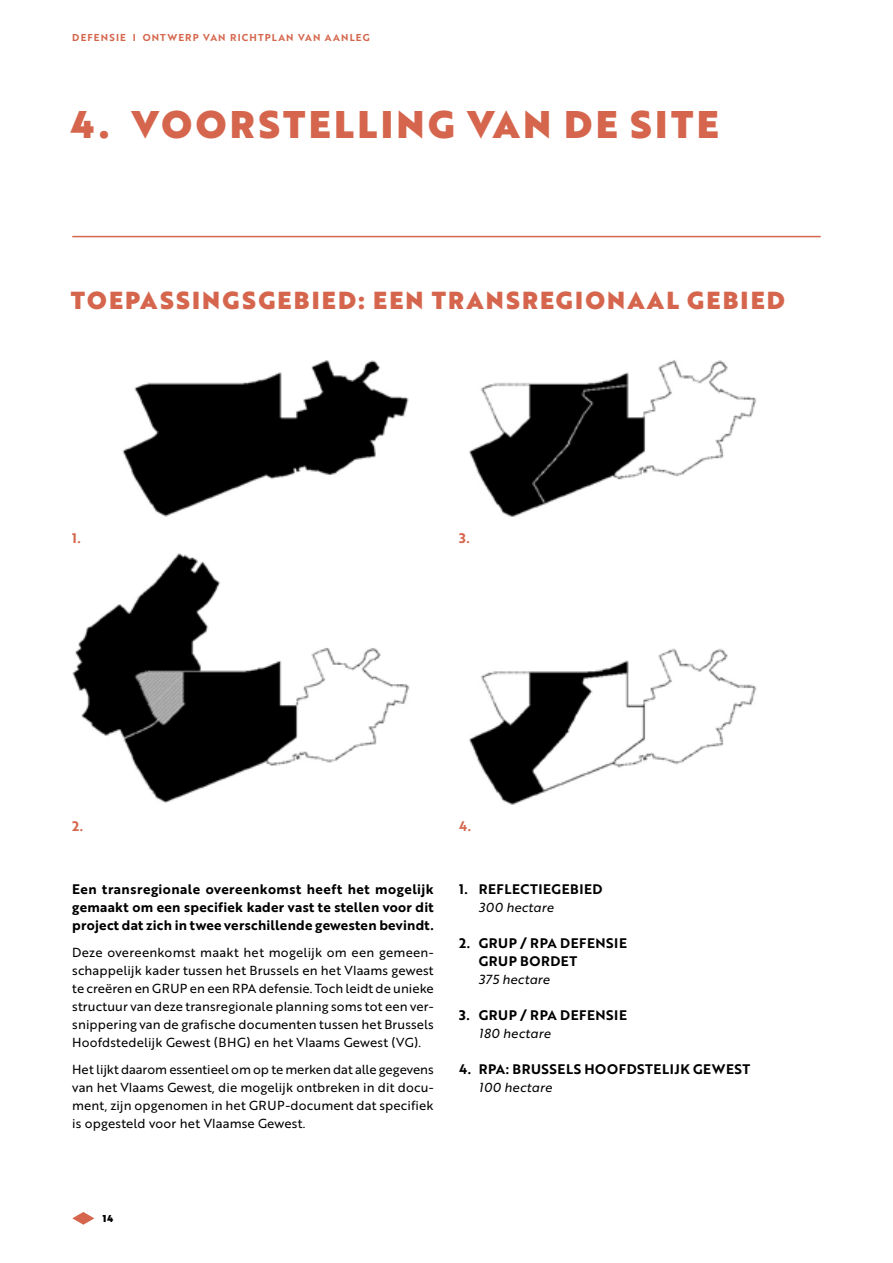
<style>
.page{position:relative;width:893px;height:1263px;background:#fff}
.page>*{position:absolute;margin:0;border:0;box-sizing:border-box;transform-origin:0 0}
.t1{font:37.5px "Brother 1816 Black";letter-spacing:.09em;color:#d5664d}
.t2{font:24px "Brother 1816 Black";letter-spacing:.09em;color:#d5664d}
.t3{font:13.5px/18px "Brother 1816 Bold";letter-spacing:.04em;color:#000;text-align:justify}
.t4{font:13.5px "Brother 1816 Bold";color:#d5664d}
.t5{font:12.75px/18px "Brother 1816 Regular";letter-spacing:.01em;color:#000;text-align:justify}
.t6{font:12.75px "Brother 1816 Regular Italic";letter-spacing:.015em;color:#000}
.t7{font:9.75px "Brother 1816 Bold";letter-spacing:.12em;color:#d5664d}
.t8{font:9.75px "Brother 1816 Black";color:#000}
</style>
<div class="page">
<img style="left:72px;top:553px;width:338px;height:250px">
<img style="left:469px;top:360px;width:288px;height:157px">
<img style="left:122px;top:360px;width:287px;height:157px">
<img style="left:469px;top:648px;width:288px;height:157px">
<svg style="left:72px;top:1212px;width:22px;height:13px"></svg>
<hr style="left:72px;top:236px;width:749px;height:1px;background:#d5664d">
<p class="t7" style="left:72px;top:30px;width:299px">DEFENSIE I ONTWERP VAN RICHTPLAN VAN AANLEG</p>
<h1 class="t1" style="left:71px;top:95px;width:649px">4. VOORSTELLING VAN DE SITE</h1>
<h2 class="t2" style="left:71px;top:281px;width:716px">TOEPASSINGSGEBIED: EEN TRANSREGIONAAL GEBIED</h2>
<p class="t4" style="left:72px;top:527px;width:10px">1.</p>
<p class="t4" style="left:459px;top:527px;width:12px">3.</p>
<p class="t4" style="left:72px;top:815px;width:12px">2.</p>
<p class="t3" style="left:72px;top:879px;width:363px">Een transregionale overeenkomst heeft het mogelijk gemaakt om een specifiek kader vast te stellen voor dit project dat zich in twee verschillende gewesten bevindt.</p>
<p class="t5" style="left:72px;top:942px;width:363px">Deze overeenkomst maakt het mogelijk om een gemeen&shy;schappelijk kader tussen het Brussels en het Vlaams gewest te creëren en GRUP en een RPA defensie. Toch leidt de unieke structuur van deze transregionale planning soms tot een ver&shy;snippering van de grafische documenten tussen het Brussels Hoofdstedelijk Gewest (BHG) en het Vlaams Gewest (VG).</p>
<p class="t5" style="left:72px;top:1059px;width:363px">Het lijkt daarom essentieel om op te merken dat alle gegevens van het Vlaams Gewest, die mogelijk ontbreken in dit docu&shy;ment, zijn opgenomen in het GRUP-document dat specifiek is opgesteld voor het Vlaamse Gewest.</p>
<p class="t4" style="left:459px;top:815px;width:14px">4.</p>
<p class="t3" style="left:459px;top:879px;width:145px">1. REFLECTIEGEBIED</p>
<p class="t6" style="left:479px;top:897px;width:76px">300 hectare</p>
<p class="t3" style="left:479px;top:933px;width:150px;text-indent:-19px">2. GRUP / RPA DEFENSIE<br>GRUP BORDET</p>
<p class="t6" style="left:479px;top:969px;width:73px">375 hectare</p>
<p class="t3" style="left:459px;top:1005px;width:169px">3. GRUP / RPA DEFENSIE</p>
<p class="t6" style="left:479px;top:1023px;width:73px">180 hectare</p>
<p class="t3" style="left:459px;top:1059px;width:293px">4. RPA: BRUSSELS HOOFDSTELIJK GEWEST</p>
<p class="t6" style="left:479px;top:1077px;width:75px">100 hectare</p>
<p class="t8" style="left:103px;top:1211px;width:12px">14</p>
</div>
